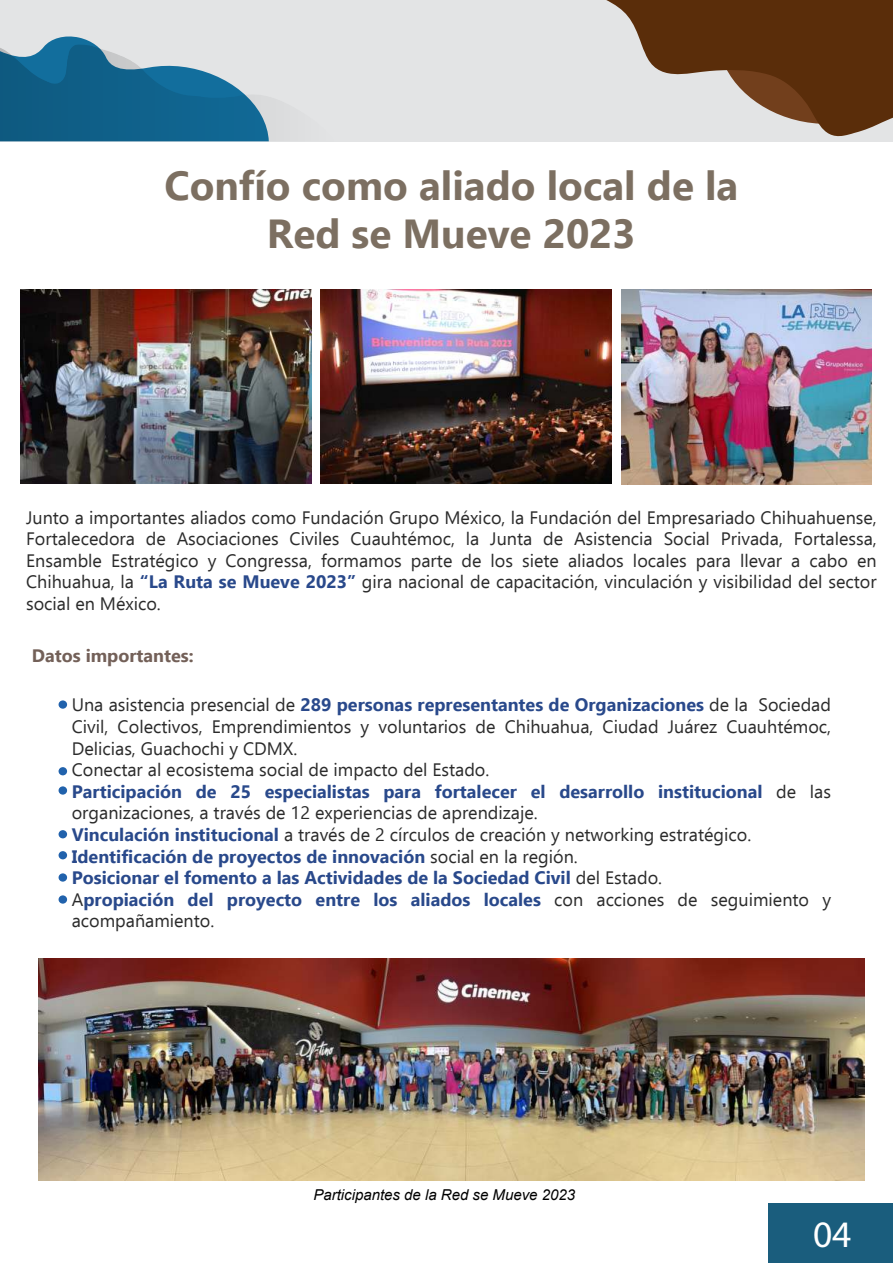
<style>
.page{position:relative;width:893px;height:1263px;background:#fff}
.page>*{position:absolute;margin:0;border:0;box-sizing:border-box;transform-origin:0 0}
.t1{font:700 40.5px/48.6px "Ebrima";color:#7c6f61;text-align:center}
.t2{font:37.5px "Myriad Pro";color:#fff}
.t3{font:18px/21.6px "Ebrima";color:#2b2b2b;text-align:justify}
.t4{font:700 18px "Ebrima";color:#736058}
.t5{font:italic 15px "Arial";color:#000}
.s1{font-weight:700;color:#29498b}
</style>
<div class="page">
<div style="left:768px;top:1203px;width:125px;height:60px;background:#1a5d7d"></div>
<div style="left:0;top:0;width:893px;height:141px;background:#e3e4e5"></div>
<svg style="left:0;top:36px;width:269px;height:105px"></svg>
<svg style="left:606px;top:0;width:287px;height:137px"></svg>
<img style="left:20px;top:290px;width:292px;height:194px">
<img style="left:320px;top:290px;width:292px;height:194px">
<img style="left:621px;top:290px;width:251px;height:194px">
<div style="left:59px;top:700px;width:8px;height:9px;background:#2162ac;border-radius:50%"></div>
<div style="left:59px;top:767px;width:8px;height:8px;background:#2162ac;border-radius:50%"></div>
<div style="left:59px;top:786px;width:8px;height:9px;background:#2162ac;border-radius:50%"></div>
<div style="left:59px;top:830px;width:8px;height:8px;background:#2162ac;border-radius:50%"></div>
<div style="left:59px;top:851px;width:8px;height:8px;background:#2162ac;border-radius:50%"></div>
<div style="left:59px;top:873px;width:8px;height:9px;background:#2162ac;border-radius:50%"></div>
<div style="left:59px;top:895px;width:8px;height:9px;background:#2162ac;border-radius:50%"></div>
<img style="left:38px;top:958px;width:827px;height:223px">
<h1 class="t1" style="left:164px;top:165px;width:575px">Confío como aliado local de la<br>Red se Mueve 2023</h1>
<p class="t3" style="left:26px;top:508px;width:852px">Junto a importantes aliados como Fundación Grupo México, la Fundación del Empresariado Chihuahuense, Fortalecedora de Asociaciones Civiles Cuauhtémoc, la Junta de Asistencia Social Privada, Fortalessa, Ensamble Estratégico y Congressa, formamos parte de los siete aliados locales para llevar a cabo en Chihuahua, la <span class="s1">“La Ruta se Mueve 2023”</span> gira nacional de capacitación, vinculación y visibilidad del sector social en México.</p>
<p class="t4" style="left:32px;top:648px;width:163px">Datos importantes:</p>
<p class="t3" style="left:72px;top:696px;width:761px;text-align:left">Una asistencia presencial de <span class="s1">289 personas representantes de Organizaciones</span> de la Sociedad Civil, Colectivos, Emprendimientos y voluntarios de Chihuahua, Ciudad Juárez Cuauhtémoc, Delicias, Guachochi y CDMX.<br>Conectar al ecosistema social de impacto del Estado.<br><span class="s1">Participación de 25 especialistas para fortalecer el desarrollo institucional</span> de las organizaciones, a través de 12 experiencias de aprendizaje.<br><span class="s1">Vinculación institucional</span> a través de 2 círculos de creación y networking estratégico.<br><span class="s1">Identificación de proyectos de innovación</span> social en la región.<br><span class="s1">Posicionar el fomento a las Actividades de la Sociedad Civil</span> del Estado.<br>A<span class="s1">propiación del proyecto entre los aliados locales</span> con acciones de seguimiento y acompañamiento.</p>
<p class="t5" style="left:313px;top:1189px;width:263px">Participantes de la Red se Mueve 2023</p>
<h2 class="t2" style="left:813px;top:1220px;width:40px">04</h2>
</div>
